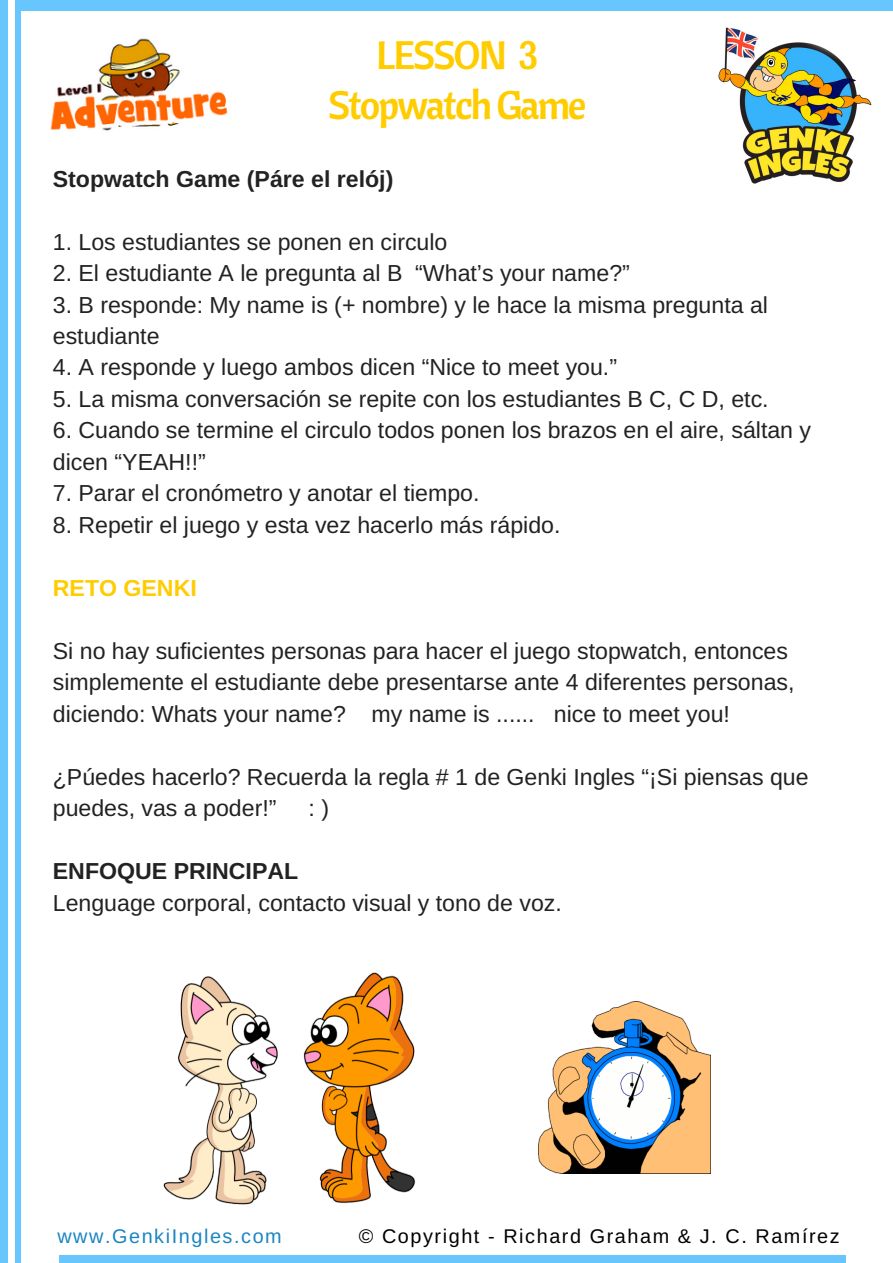
<style>
.page{position:relative;width:893px;height:1263px;background:#fff}
.page>*{position:absolute;margin:0;border:0;box-sizing:border-box;transform-origin:0 0}
.t1{font:39.6px/50.6px "Cantora One";letter-spacing:-.05em;color:#fc0;text-align:center}
.t2{font:23.1px/31.5px "Arimo";color:#222}
.t3{font:700 23.1px "Arimo";color:#222}
.t4{font:700 23.1px "Arimo";color:#fc0}
.t5{font:19.8px "Arimo";letter-spacing:.08em;color:#000}
.t6{font:19.8px "Arimo";letter-spacing:.08em;color:#1985c2}
</style>
<div class="page">
<div style="left:0;top:0;width:8px;height:1262px;background:#68c6ff"></div>
<div style="left:16px;top:0;width:5px;height:1262px;background:#68c6ff"></div>
<div style="left:19px;top:0;width:873px;height:10px;background:#68c6ff"></div>
<hr style="left:59px;top:1258px;width:786px;height:4px;background:#68c6ff">
<hr style="left:59px;top:1255px;width:786px;height:3px;background:#68c6ff">
<img style="left:718px;top:27px;width:154px;height:157px">
<img style="left:50px;top:38px;width:178px;height:93px">
<img style="left:163px;top:972px;width:253px;height:233px">
<img style="left:538px;top:1002px;width:172px;height:172px">
<h1 class="t1" style="left:328px;top:29px;width:260px">LESSON 3<br>Stopwatch Game</h1>
<p class="t3" style="left:53px;top:166px;width:342px">Stopwatch Game (Páre el relój)</p>
<p class="t2" style="left:53px;top:226px;width:396px">1. Los estudiantes se ponen en circulo</p>
<p class="t2" style="left:53px;top:257px;width:578px">2. El estudiante A le pregunta al B “What’s your name?”</p>
<p class="t2" style="left:53px;top:289px;width:716px">3. B responde: My name is (+ nombre) y le hace la misma pregunta al estudiante</p>
<p class="t2" style="left:53px;top:352px;width:565px">4. A responde y luego ambos dicen “Nice to meet you.”</p>
<p class="t2" style="left:53px;top:383px;width:717px">5. La misma conversación se repite con los estudiantes B C, C D, etc.</p>
<p class="t2" style="left:53px;top:415px;width:759px">6. Cuando se termine el circulo todos ponen los brazos en el aire, sáltan y dicen “YEAH!!”</p>
<p class="t2" style="left:53px;top:478px;width:428px">7. Parar el cronómetro y anotar el tiempo.</p>
<p class="t2" style="left:53px;top:509px;width:509px">8. Repetir el juego y esta vez hacerlo más rápido.</p>
<p class="t4" style="left:53px;top:575px;width:145px">RETO GENKI</p>
<p class="t2" style="left:53px;top:635px;width:743px">Si no hay suficientes personas para hacer el juego stopwatch, entonces simplemente el estudiante debe presentarse ante 4 diferentes personas, diciendo: Whats your name? my name is ...... nice to meet you!</p>
<p class="t2" style="left:53px;top:761px;width:757px">¿Púedes hacerlo? Recuerda la regla # 1 de Genki Ingles “¡Si piensas que puedes, vas a poder!”</p>
<p class="t2" style="left:308px;top:792px;width:22px">: )</p>
<p class="t3" style="left:53px;top:858px;width:247px">ENFOQUE PRINCIPAL</p>
<p class="t2" style="left:53px;top:887px;width:510px">Lenguage corporal, contacto visual y tono de voz.</p>
<p class="t6" style="left:57px;top:1225px;width:226px">www.GenkiIngles.com</p>
<p class="t5" style="left:359px;top:1225px;width:482px">© Copyright - Richard Graham &amp; J. C. Ramírez</p>
</div>
